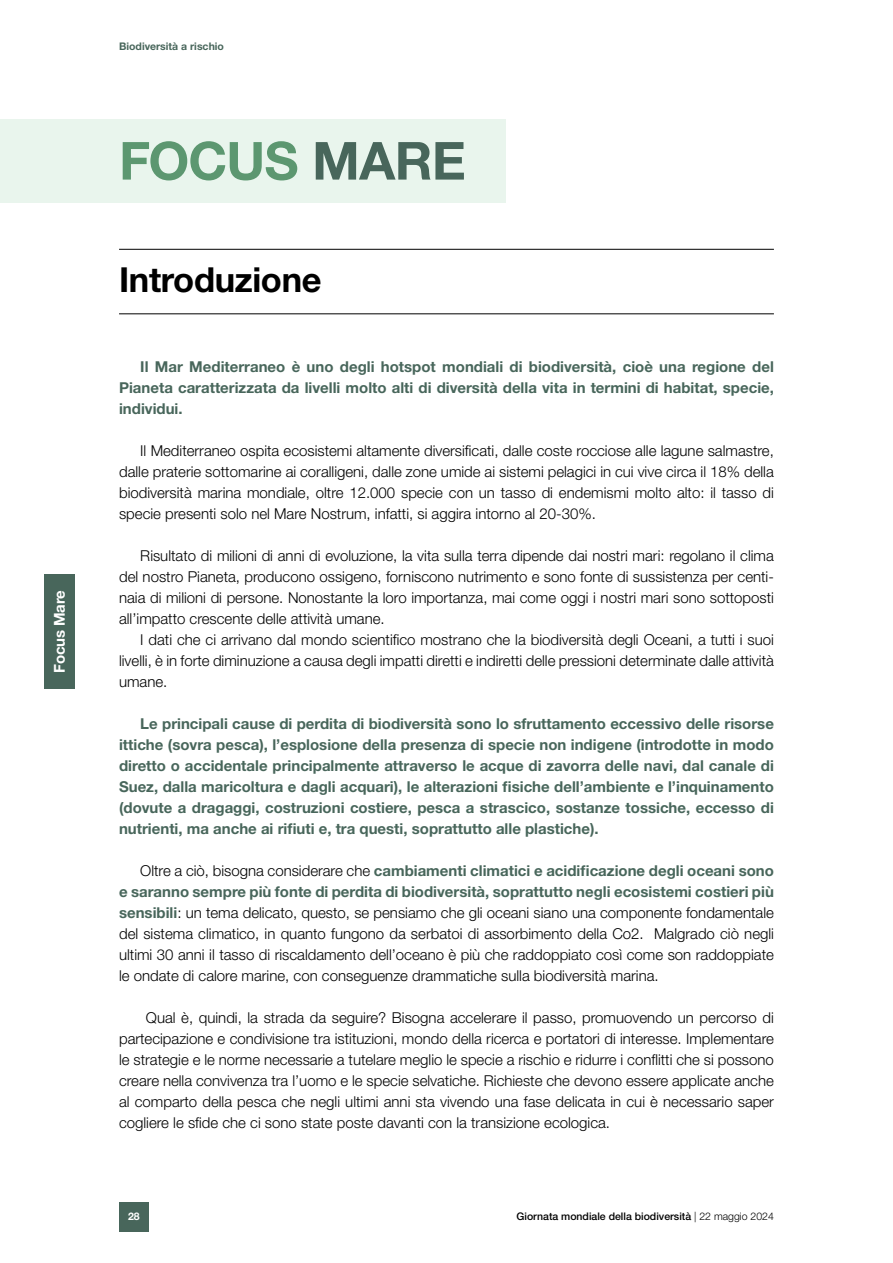
<style>
.page{position:relative;width:893px;height:1263px;background:#fff}
.page>*{position:absolute;margin:0;border:0;box-sizing:border-box;transform-origin:0 0}
.t1{font:700 52.5px "Helvetica Neue LT Std";letter-spacing:-.015em;color:#5c9770}
.t2{font:700 34.5px "Helvetica Neue LT Std";letter-spacing:-.01em;color:#000}
.t3{font:300 15px/21px "Helvetica Neue LT Std";color:#000;text-align:justify}
.t4{font:700 15px/21px "Helvetica Neue LT Std";color:#48665b;text-align:justify}
.t5{font:700 15px "Helvetica Neue LT Std";letter-spacing:-.01em;color:#fff}
.t6{font:500 10.5px "Helvetica Neue LT Std";color:#000}
.t7{font:700 10.5px "Helvetica Neue LT Std";color:#48665b}
.t8{font:700 10.5px "Helvetica Neue LT Std";color:#fff}
.s1{color:#48665b}
.s2{font-weight:700;color:#48665b}
.s3{font-weight:300}
</style>
<div class="page">
<div style="left:0;top:119px;width:505px;height:84px;background:#e9f5ed"></div>
<hr style="left:119px;top:249px;width:655px;height:1px;background:#000">
<hr style="left:119px;top:313px;width:655px;height:1px;background:#000">
<div style="left:44px;top:574px;width:31px;height:115px;background:#48665b"></div>
<div style="left:119px;top:1202px;width:30px;height:29px;background:#48665b"></div>
<p class="t5" style="left:50px;top:673px;width:84px;rotate:-90deg">Focus Mare</p>
<p class="t7" style="left:119px;top:40px;width:106px">Biodiversità a rischio</p>
<h1 class="t1" style="left:119px;top:128px;width:348px">FOCUS <span class="s1">MARE</span></h1>
<h2 class="t2" style="left:119px;top:259px;width:204px">Introduzione</h2>
<p class="t4" style="left:119px;top:356px;width:656px;text-indent:21px">Il Mar Mediterraneo è uno degli hotspot mondiali di biodiversità, cioè una regione del Pianeta caratterizzata da livelli molto alti di diversità della vita in termini di habitat, specie, individui.</p>
<p class="t3" style="left:119px;top:440px;width:656px;text-indent:21px">Il Mediterraneo ospita ecosistemi altamente diversificati, dalle coste rocciose alle lagune salmastre, dalle praterie sottomarine ai coralligeni, dalle zone umide ai sistemi pelagici in cui vive circa il 18% della biodiversità marina mondiale, oltre 12.000 specie con un tasso di endemismi molto alto: il tasso di specie presenti solo nel Mare Nostrum, infatti, si aggira intorno al 20-30%.</p>
<p class="t3" style="left:119px;top:545px;width:656px;text-indent:21px">Risultato di milioni di anni di evoluzione, la vita sulla terra dipende dai nostri mari: regolano il clima del nostro Pianeta, producono ossigeno, forniscono nutrimento e sono fonte di sussistenza per centi&shy;naia di milioni di persone. Nonostante la loro importanza, mai come oggi i nostri mari sono sottoposti all’impatto crescente delle attività umane.</p>
<p class="t3" style="left:119px;top:629px;width:656px;text-indent:21px">I dati che ci arrivano dal mondo scientifico mostrano che la biodiversità degli Oceani, a tutti i suoi livelli, è in forte diminuzione a causa degli impatti diretti e indiretti delle pressioni determinate dalle attività umane.</p>
<p class="t4" style="left:119px;top:713px;width:656px;text-indent:21px">Le principali cause di perdita di biodiversità sono lo sfruttamento eccessivo delle risorse ittiche (sovra pesca), l’esplosione della presenza di specie non indigene (introdotte in modo diretto o accidentale principalmente attraverso le acque di zavorra delle navi, dal canale di Suez, dalla maricoltura e dagli acquari), le alterazioni fisiche dell’ambiente e l’inquinamento (dovute a dragaggi, costruzioni costiere, pesca a strascico, sostanze tossiche, eccesso di nutrienti, ma anche ai rifiuti e, tra questi, soprattutto alle plastiche).</p>
<p class="t3" style="left:119px;top:860px;width:656px;text-indent:21px">Oltre a ciò, bisogna considerare che <span class="s2">cambiamenti climatici e acidificazione degli oceani sono e saranno sempre più fonte di perdita di biodiversità, soprattutto negli ecosistemi costieri più sensibili</span>: un tema delicato, questo, se pensiamo che gli oceani siano una componente fondamentale del sistema climatico, in quanto fungono da serbatoi di assorbimento della Co2. Malgrado ciò negli ultimi 30 anni il tasso di riscaldamento dell’oceano è più che raddoppiato così come son raddoppiate le ondate di calore marine, con conseguenze drammatiche sulla biodiversità marina.</p>
<p class="t3" style="left:119px;top:1007px;width:656px;text-indent:27px">Qual è, quindi, la strada da seguire? Bisogna accelerare il passo, promuovendo un percorso di partecipazione e condivisione tra istituzioni, mondo della ricerca e portatori di interesse. Implementare le strategie e le norme necessarie a tutelare meglio le specie a rischio e ridurre i conflitti che si possono creare nella convivenza tra l’uomo e le specie selvatiche. Richieste che devono essere applicate anche al comparto della pesca che negli ultimi anni sta vivendo una fase delicata in cui è necessario saper cogliere le sfide che ci sono state poste davanti con la transizione ecologica.</p>
<p class="t8" style="left:128px;top:1210px;width:13px">28</p>
<p class="t6" style="left:516px;top:1210px;width:259px">Giornata mondiale della biodiversità <span class="s3">| 22 maggio 2024</span></p>
</div>
